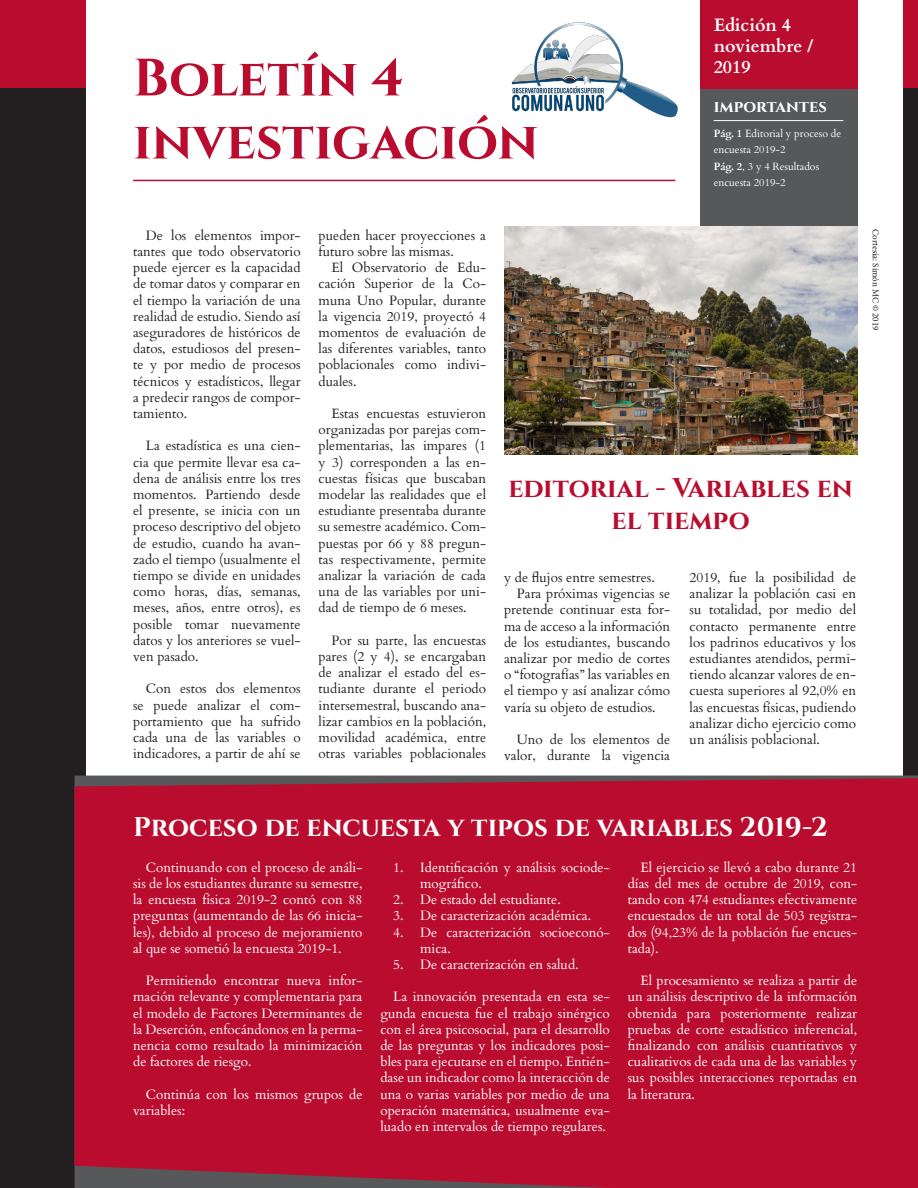
<style>
.page{position:relative;width:918px;height:1188px;background:#231f20}
.page>*{position:absolute;margin:0;border:0;box-sizing:border-box;transform-origin:0 0}
.mainhead{font:700 52.5px/63px "Cinzel";color:#ba0c2f}
.head1-white{font:700 27px "Cinzel";color:#fff}
.quote-red{font:700 27px/32.4px "Cinzel";color:#ba0c2f;text-align:center}
.toc-issuenum{font:700 18px/21px "Cardo";color:#fff}
.toc-head{font:700 16.5px "Cinzel";color:#fff}
.para{font:13.5px/16.2px "Cardo";color:#231f20;text-align:justify}
.para-white{font:13.5px/16.2px "Cardo";color:#fff;text-align:justify}
.toc-entries{font:10.5px/16.5px "Cardo";color:#fff}
.t1{font:9px "Minion Pro";color:#231f20}
.s1{font-weight:700}
</style>
<div class="page">
<div style="left:0;top:0;width:918px;height:88px;background:#ba0c2f"></div>
<div style="left:86px;top:0;width:817px;height:1188px;background:#fff"></div>
<div style="left:700px;top:0;width:157px;height:226px;background:#57585a"></div>
<div style="left:700px;top:0;width:157px;height:88px;background:#ba0c2f"></div>
<div style="left:75px;top:778px;width:843px;height:410px;background:#ba0c2f"></div>
<img style="left:504px;top:226px;width:353px;height:229px">
<hr style="left:133px;top:180px;width:542px;height:1px;background:#ba0c2f">
<hr style="left:714px;top:120px;width:129px;height:1px;background:#fff">
<img style="left:511px;top:22px;width:167px;height:96px">
<p class="mainhead" style="left:133px;top:49px;width:407px">Boletín 4 investigación</p>
<p class="toc-issuenum" style="left:714px;top:13px;width:101px">Edición 4 noviembre /<br>2019</p>
<p class="toc-head" style="left:714px;top:96px;width:115px">importantes</p>
<p class="toc-entries" style="left:714px;top:124px;width:129px"><span class="s1">Pág. 1</span> Editorial y proceso de encuesta 2019-2</p>
<p class="toc-entries" style="left:714px;top:157px;width:107px"><span class="s1">Pág. 2</span>, 3 y 4 Resultados encuesta 2019-2</p>
<p class="para" style="left:133px;top:226px;width:169px;text-indent:13px">De los elementos impor&shy;tantes que todo observatorio puede ejercer es la capacidad de tomar datos y comparar en el tiempo la variación de una realidad de estudio. Siendo así aseguradores de históricos de datos, estudiosos del presen&shy;te y por medio de procesos técnicos y estadísticos, llegar a predecir rangos de compor&shy;tamiento.</p>
<p class="para" style="left:133px;top:437px;width:169px;text-indent:13px">La estadística es una cien&shy;cia que permite llevar esa ca&shy;dena de análisis entre los tres momentos. Partiendo desde el presente, se inicia con un proceso descriptivo del objeto de estudio, cuando ha avan&shy;zado el tiempo (usualmente el tiempo se divide en unidades como horas, días, semanas, meses, años, entre otros), es posible tomar nuevamente datos y los anteriores se vuel&shy;ven pasado.</p>
<p class="para" style="left:133px;top:680px;width:169px;text-indent:13px">Con estos dos elementos se puede analizar el com&shy;portamiento que ha sufrido cada una de las variables o indicadores, a partir de ahí se</p>
<p class="para" style="left:319px;top:226px;width:169px">pueden hacer proyecciones a futuro sobre las mismas.</p>
<p class="para" style="left:319px;top:259px;width:169px;text-indent:13px">El Observatorio de Edu&shy;cación Superior de la Co&shy;muna Uno Popular, durante la vigencia 2019, proyectó 4 momentos de evaluación de las diferentes variables, tanto poblacionales como indivi&shy;duales.</p>
<p class="para" style="left:319px;top:405px;width:169px;text-indent:13px">Estas encuestas estuvieron organizadas por parejas com&shy;plementarias, las impares (1 y 3) corresponden a las en&shy;cuestas físicas que buscaban modelar las realidades que el estudiante presentaba durante su semestre académico. Com&shy;puestas por 66 y 88 pregun&shy;tas respectivamente, permite analizar la variación de cada una de las variables por uni&shy;dad de tiempo de 6 meses.</p>
<p class="para" style="left:319px;top:631px;width:169px;text-indent:13px">Por su parte, las encuestas pares (2 y 4), se encargaban de analizar el estado del es&shy;tudiante durante el periodo intersemestral, buscando ana&shy;lizar cambios en la población, movilidad académica, entre otras variables poblacionales</p>
<p class="t1" style="left:882px;top:229px;width:103px;rotate:90deg">Cortesía: Simón MC © 2019</p>
<p class="quote-red" style="left:508px;top:473px;width:346px">editorial - Variables en el tiempo</p>
<p class="para" style="left:504px;top:569px;width:152px">y de flujos entre semestres.</p>
<p class="para" style="left:504px;top:585px;width:168px;text-indent:13px">Para próximas vigencias se pretende continuar esta for&shy;ma de acceso a la información de los estudiantes, buscando analizar por medio de cortes o “fotografías” las variables en el tiempo y así analizar cómo varía su objeto de estudios.</p>
<p class="para" style="left:504px;top:731px;width:168px;text-align:right">Uno de los elementos de valor, durante la vigencia</p>
<p class="para" style="left:690px;top:569px;width:168px">2019, fue la posibilidad de analizar la población casi en su totalidad, por medio del contacto permanente entre los padrinos educativos y los estudiantes atendidos, permi&shy;tiendo alcanzar valores de en&shy;cuesta superiores al 92,0% en las encuestas físicas, pudiendo analizar dicho ejercicio como un análisis poblacional.</p>
<p class="head1-white" style="left:133px;top:811px;width:696px">Proceso de encuesta y tipos de variables 2019-2</p>
<p class="para-white" style="left:133px;top:858px;width:231px;text-indent:13px">Continuando con el proceso de análi&shy;sis de los estudiantes durante su semestre, la encuesta física 2019-2 contó con 88 preguntas (aumentando de las 66 inicia&shy;les), debido al proceso de mejoramiento al que se sometió la encuesta 2019-1.</p>
<p class="para-white" style="left:133px;top:972px;width:231px;text-indent:13px">Permitiendo encontrar nueva infor&shy;mación relevante y complementaria para el modelo de Factores Determinantes de la Deserción, enfocándonos en la perma&shy;nencia como resultado la minimización de factores de riesgo.</p>
<p class="para-white" style="left:133px;top:1085px;width:231px;text-indent:13px">Continúa con los mismos grupos de variables:</p>
<p class="para-white" style="left:420px;top:858px;width:191px;text-indent:-27px">1. Identificación y análisis sociode&shy;mográfico.</p>
<p class="para-white" style="left:393px;top:891px;width:169px">2. De estado del estudiante.</p>
<p class="para-white" style="left:393px;top:907px;width:199px">3. De caracterización académica.</p>
<p class="para-white" style="left:420px;top:923px;width:191px;text-indent:-27px">4. De caracterización socioeconó&shy;mica.</p>
<p class="para-white" style="left:393px;top:956px;width:187px">5. De caracterización en salud.</p>
<p class="para-white" style="left:380px;top:988px;width:231px;text-indent:13px">La innovación presentada en esta se&shy;gunda encuesta fue el trabajo sinérgico con el área psicosocial, para el desarrollo de las preguntas y los indicadores posi&shy;bles para ejecutarse en el tiempo. Entién&shy;dase un indicador como la interacción de una o varias variables por medio de una operación matemática, usualmente eva&shy;luado en intervalos de tiempo regulares.</p>
<p class="para-white" style="left:628px;top:858px;width:231px;text-indent:13px">El ejercicio se llevó a cabo durante 21 días del mes de octubre de 2019, con&shy;tando con 474 estudiantes efectivamente encuestados de un total de 503 registra&shy;dos (94,23% de la población fue encues&shy;tada).</p>
<p class="para-white" style="left:628px;top:972px;width:231px;text-indent:13px">El procesamiento se realiza a partir de un análisis descriptivo de la información obtenida para posteriormente realizar pruebas de corte estadístico inferencial, finalizando con análisis cuantitativos y cualitativos de cada una de las variables y sus posibles interacciones reportadas en la literatura.</p>
</div>
